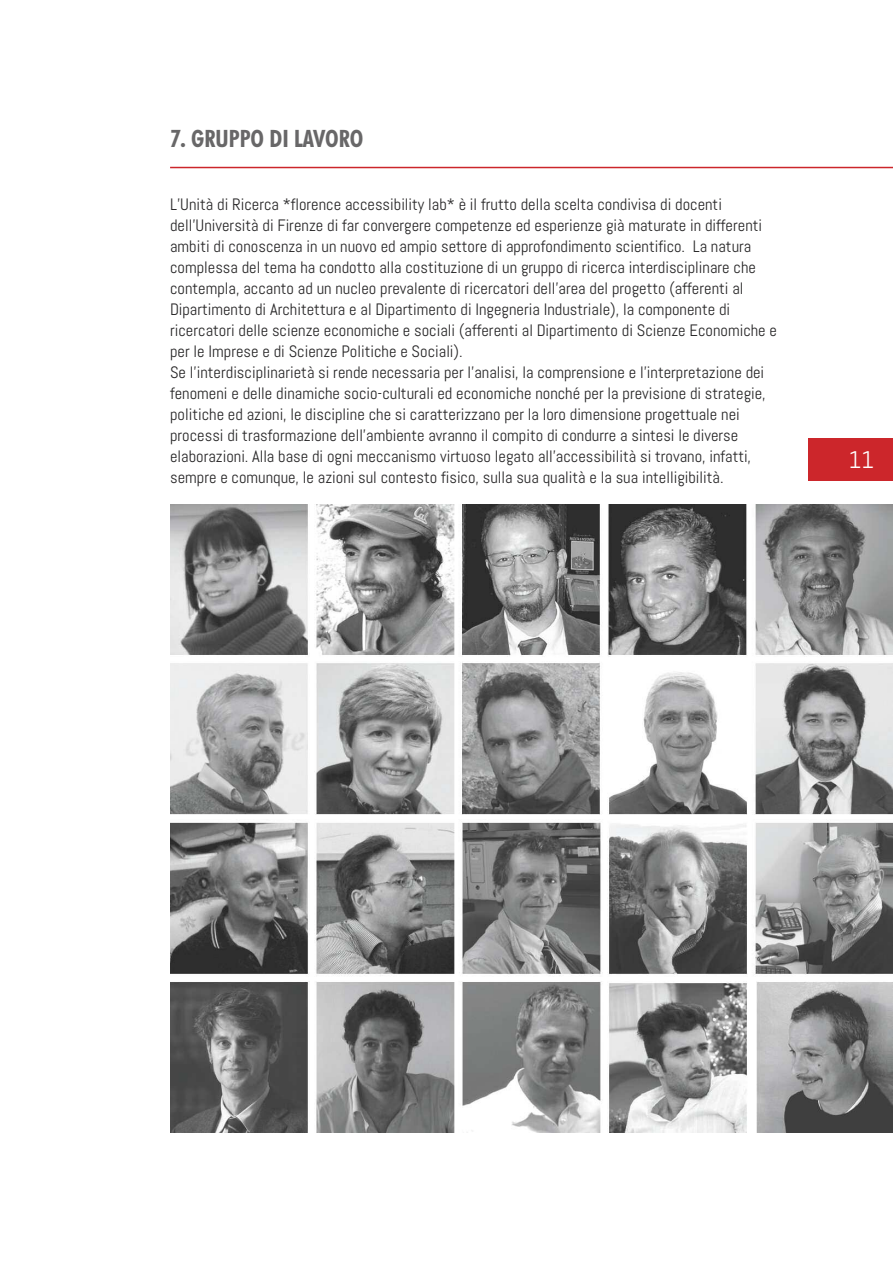
<style>
.page{position:relative;width:893px;height:1263px;background:#fff}
.page>*{position:absolute;margin:0;border:0;box-sizing:border-box;transform-origin:0 0}
.t1{font:700 24px "Futura Bd Cn";color:#686768}
.t2{font:24px "Abel";color:#fff}
.t3{font:16.5px/21px "Abel";color:#272627}
</style>
<div class="page">
<hr style="left:170px;top:167px;width:723px;height:1px;background:#cc262b">
<img style="left:170px;top:504px;width:723px;height:629px">
<div style="left:808px;top:438px;width:85px;height:43px;background:#cc262b"></div>
<h1 class="t1" style="left:170px;top:124px;width:195px">7. GRUPPO DI LAVORO</h1>
<p class="t3" style="left:170px;top:193px;width:608px">L’Unità di Ricerca *florence accessibility lab* è il frutto della scelta condivisa di docenti dell’Università di Firenze di far convergere competenze ed esperienze già maturate in differenti ambiti di conoscenza in un nuovo ed ampio settore di approfondimento scientifico. La natura complessa del tema ha condotto alla costituzione di un gruppo di ricerca interdisciplinare che contempla, accanto ad un nucleo prevalente di ricercatori dell’area del progetto (afferenti al Dipartimento di Architettura e al Dipartimento di Ingegneria Industriale), la componente di ricercatori delle scienze economiche e sociali (afferenti al Dipartimento di Scienze Economiche e per le Imprese e di Scienze Politiche e Sociali).<br>Se l'interdisciplinarietà si rende necessaria per l'analisi, la comprensione e l'interpretazione dei fenomeni e delle dinamiche socio-culturali ed economiche nonché per la previsione di strategie, politiche ed azioni, le discipline che si caratterizzano per la loro dimensione progettuale nei processi di trasformazione dell'ambiente avranno il compito di condurre a sintesi le diverse elaborazioni. Alla base di ogni meccanismo virtuoso legato all'accessibilità si trovano, infatti, sempre e comunque, le azioni sul contesto fisico, sulla sua qualità e la sua intelligibilità.</p>
<h1 class="t2" style="left:849px;top:446px;width:26px">11</h1>
</div>
